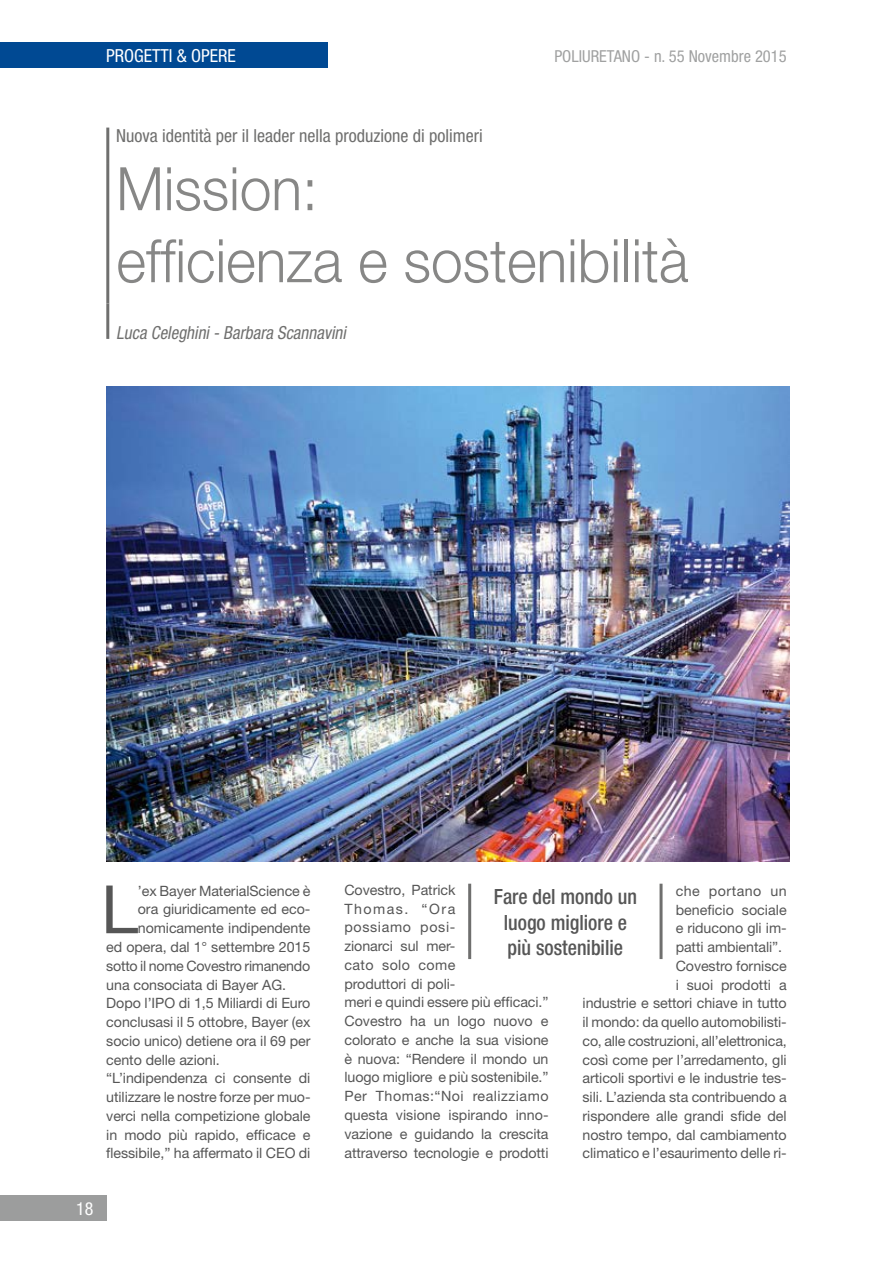
<style>
.page{position:relative;width:893px;height:1263px;background:#fff}
.page>*{position:absolute;margin:0;border:0;box-sizing:border-box;transform-origin:0 0}
.t1{font:66.75px "Helvetica Neue";color:#565656}
.t2{font:300 60px/72px "Helvetica Neue";color:#878786;scale:.95 1}
.t3{font:500 condensed 21px/25.2px "Helvetica Neue";color:#565656;text-align:center;scale:.95 1}
.t4{font:condensed 18px "Helvetica Neue";color:#6f6f6e}
.t5{font:italic condensed 18px "Helvetica Neue";color:#6f6f6e;scale:.95 1}
.t6{font:condensed 18px "Helvetica Neue";color:#fff}
.t7{font:condensed 16.5px "Helvetica Neue";color:#a0a1a1}
.t8{font:14.25px/18.8px "Helvetica Neue";letter-spacing:-.005em;color:#565656}
.t9{font:14.25px "Helvetica Neue";letter-spacing:.035em;color:#565656}
</style>
<div class="page">
<hr style="left:468px;top:884px;width:3px;height:75px;background:#6f6f6e">
<hr style="left:659px;top:884px;width:3px;height:75px;background:#6f6f6e">
<div style="left:0;top:43px;width:327px;height:25px;background:#004993"></div>
<div style="left:0;top:1195px;width:106px;height:25px;background:#9c9d9d"></div>
<hr style="left:106px;top:128px;width:3px;height:35px;background:#6f6f6e">
<hr style="left:106px;top:163px;width:3px;height:140px;background:#6f6f6e">
<hr style="left:106px;top:303px;width:3px;height:36px;background:#6f6f6e">
<img style="left:106px;top:387px;width:683px;height:474px">
<p class="t6" style="left:106px;top:46px;width:131px">PROGETTI &amp; OPERE</p>
<p class="t7" style="left:554px;top:46px;width:234px">POLIURETANO - n. 55 Novembre 2015</p>
<p class="t4" style="left:116px;top:125px;width:368px">Nuova identità per il leader nella produzione di polimeri</p>
<h2 class="t2" style="left:116px;top:152px;width:604px">Mission:<br>efficienza e sostenibilità</h2>
<p class="t5" style="left:116px;top:322px;width:247px">Luca Celeghini-Barbara Scannavini</p>
<h1 class="t1" style="left:101px;top:870px;width:39px">L</h1>
<p class="t8" style="left:138px;top:881px;width:174px">’ex Bayer MaterialScience è</p>
<p class="t8" style="left:138px;top:900px;width:174px">ora giuridicamente ed eco-</p>
<p class="t8" style="left:138px;top:918px;width:174px">nomicamente indipendente</p>
<p class="t8" style="left:106px;top:937px;width:206px">ed opera, dal 1° settembre 2015</p>
<p class="t8" style="left:106px;top:956px;width:206px">sotto il nome Covestro rimanendo</p>
<p class="t8" style="left:106px;top:975px;width:181px">una consociata di Bayer AG.</p>
<p class="t8" style="left:106px;top:993px;width:206px">Dopo l’IPO di 1,5 Miliardi di Euro</p>
<p class="t8" style="left:106px;top:1012px;width:206px">conclusasi il 5 ottobre, Bayer (ex</p>
<p class="t8" style="left:106px;top:1031px;width:206px">socio unico) detiene ora il 69 per</p>
<p class="t8" style="left:106px;top:1050px;width:115px">cento delle azioni.</p>
<p class="t8" style="left:106px;top:1069px;width:206px">“L’indipendenza ci consente di</p>
<p class="t8" style="left:106px;top:1087px;width:206px">utilizzare le nostre forze per muo-</p>
<p class="t8" style="left:106px;top:1106px;width:206px">verci nella competizione globale</p>
<p class="t8" style="left:106px;top:1125px;width:206px">in modo più rapido, efficace e</p>
<p class="t8" style="left:106px;top:1144px;width:206px">flessibile,” ha affermato il CEO di</p>
<p class="t6" style="left:76px;top:1198px;width:19px">18</p>
<p class="t8" style="left:344px;top:880px;width:206px">Covestro, Patrick<br>Thomas. “Ora<br>possiamo posi-<br>zionarci sul mer-<br>cato solo come<br>produttori di poli-<br>meri e quindi essere più efficaci.”<br>Covestro ha un logo nuovo e colorato e anche la sua visione è nuova: “Rendere il mondo un luogo migliore e più sostenibile.”<br>Per Thomas:“Noi realizziamo questa visione ispirando inno&shy;vazione e guidando la crescita attraverso tecnologie e prodotti</p>
<p class="t9" style="left:676px;top:882px;width:113px">che portano un</p>
<h3 class="t3" style="left:494px;top:884px;width:152px">Fare del mondo un luogo migliore e più sostenibilie</h3>
<p class="t8" style="left:676px;top:900px;width:112px">beneficio sociale</p>
<p class="t8" style="left:676px;top:919px;width:112px">e riducono gli im-</p>
<p class="t8" style="left:676px;top:937px;width:108px">patti ambientali”.</p>
<p class="t8" style="left:676px;top:956px;width:112px">Covestro fornisce</p>
<p class="t8" style="left:676px;top:975px;width:113px">i suoi prodotti a</p>
<p class="t8" style="left:583px;top:994px;width:206px">industrie e settori chiave in tutto</p>
<p class="t8" style="left:583px;top:1012px;width:206px">il mondo: da quello automobilisti-</p>
<p class="t8" style="left:583px;top:1031px;width:206px">co, alle costruzioni, all’elettronica,</p>
<p class="t8" style="left:583px;top:1050px;width:206px">così come per l’arredamento, gli</p>
<p class="t8" style="left:583px;top:1069px;width:206px">articoli sportivi e le industrie tes-</p>
<p class="t8" style="left:583px;top:1087px;width:206px">sili. L’azienda sta contribuendo a</p>
<p class="t8" style="left:583px;top:1106px;width:206px">rispondere alle grandi sfide del</p>
<p class="t8" style="left:583px;top:1125px;width:206px">nostro tempo, dal cambiamento</p>
<p class="t8" style="left:583px;top:1144px;width:206px">climatico e l’esaurimento delle ri-</p>
</div>
